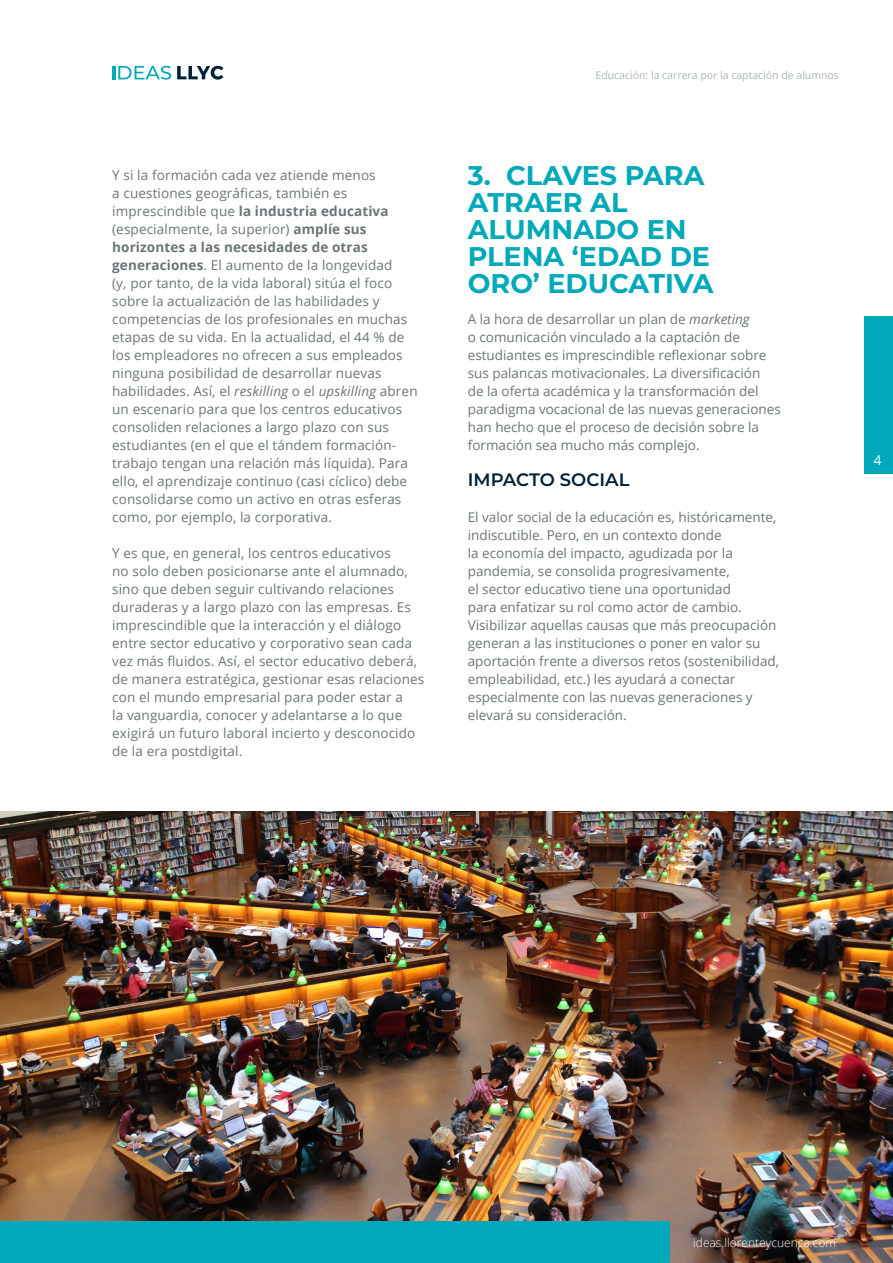
<style>
.page{position:relative;width:893px;height:1263px;background:#fff}
.page>*{position:absolute;margin:0;border:0;box-sizing:border-box;transform-origin:0 0}
.t1{font:700 27px/27px "Montserrat";color:#00a9b9}
.t2{font:600 18px "Montserrat";color:#002139}
.t3{font:13.5px/18px "Open Sans";letter-spacing:.01em;color:#6b7576}
.t4{font:13.5px "Open Sans";color:#fff}
.t5{font:300 12px "Open Sans";color:#fff}
.t6{font:10.5px "Open Sans";color:#aab6b8}
.s1{font-weight:700}
.s2{font-style:italic}
</style>
<div class="page">
<img style="left:0;top:812px;width:893px;height:451px">
<svg style="left:112px;top:66px;width:59px;height:14px"></svg>
<svg style="left:177px;top:66px;width:46px;height:14px"></svg>
<div style="left:864px;top:316px;width:29px;height:158px;background:#00a9b9"></div>
<div style="left:0;top:1221px;width:669px;height:42px;background:#00a9b9"></div>
<p class="t3" style="left:112px;top:166px;width:307px">Y si la formación cada vez atiende menos<br>a cuestiones geográficas, también es imprescindible que <span class="s1">la industria educativa </span>(especialmente, la superior) <span class="s1">amplíe sus horizontes a las necesidades de otras generaciones</span>. El aumento de la longevidad<br>(y, por tanto, de la vida laboral) sitúa el foco sobre la actualización de las habilidades y competencias de los profesionales en muchas etapas de su vida. En la actualidad, el 44 % de los empleadores no ofrecen a sus empleados ninguna posibilidad de desarrollar nuevas habilidades. Así, el <span class="s2">reskilling</span> o el <span class="s2">upskilling</span> abren un escenario para que los centros educativos consoliden relaciones a largo plazo con sus estudiantes (en el que el tándem formación&shy;trabajo tengan una relación más líquida). Para ello, el aprendizaje continuo (casi cíclico) debe consolidarse como un activo en otras esferas como, por ejemplo, la corporativa.</p>
<p class="t3" style="left:112px;top:544px;width:314px">Y es que, en general, los centros educativos<br>no solo deben posicionarse ante el alumnado, sino que deben seguir cultivando relaciones duraderas y a largo plazo con las empresas. Es imprescindible que la interacción y el diálogo entre sector educativo y corporativo sean cada vez más fluidos. Así, el sector educativo deberá, de manera estratégica, gestionar esas relaciones con el mundo empresarial para poder estar a<br>la vanguardia, conocer y adelantarse a lo que exigirá un futuro laboral incierto y desconocido de la era postdigital.</p>
<p class="t6" style="left:595px;top:68px;width:245px">Educación: la carrera por la captación de alumnos</p>
<h1 class="t1" style="left:468px;top:160px;width:247px">3. CLAVES PARA<br>ATRAER AL<br>ALUMNADO EN<br>PLENA ‘EDAD DE<br>ORO’ EDUCATIVA</h1>
<p class="t3" style="left:468px;top:310px;width:315px">A la hora de desarrollar un plan de <span class="s2">marketing<br></span>o comunicación vinculado a la captación de estudiantes es imprescindible reflexionar sobre sus palancas motivacionales. La diversificación<br>de la oferta académica y la transformación del paradigma vocacional de las nuevas generaciones han hecho que el proceso de decisión sobre la formación sea mucho más complejo.</p>
<h2 class="t2" style="left:468px;top:467px;width:163px">IMPACTO SOCIAL</h2>
<p class="t3" style="left:468px;top:508px;width:313px">El valor social de la educación es, históricamente, indiscutible. Pero, en un contexto donde<br>la economía del impacto, agudizada por la pandemia, se consolida progresivamente,<br>el sector educativo tiene una oportunidad<br>para enfatizar su rol como actor de cambio.<br>Visibilizar aquellas causas que más preocupación generan a las instituciones o poner en valor su aportación frente a diversos retos (sostenibilidad, empleabilidad, etc.) les ayudará a conectar especialmente con las nuevas generaciones y elevará su consideración.</p>
<p class="t4" style="left:874px;top:451px;width:9px">4</p>
<p class="t5" style="left:693px;top:1234px;width:144px">ideas.llorenteycuenca.com</p>
</div>
